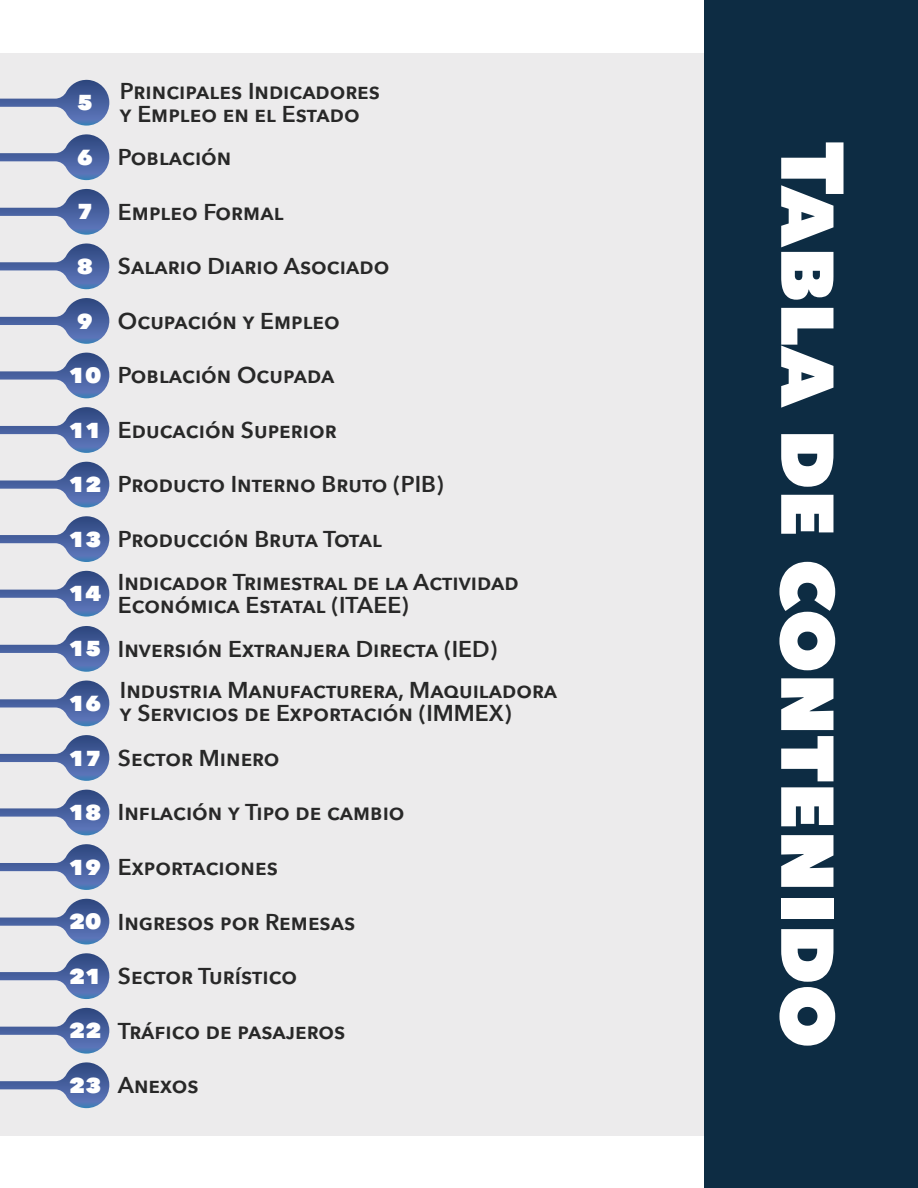
<style>
.page{position:relative;width:918px;height:1188px;background:#fff}
.page>*{position:absolute;margin:0;border:0;box-sizing:border-box;transform-origin:0 0}
.t1{font:800 88.05px "Avenir Next";color:#fff}
.t2{font:800 25.5px "Avenir Next";color:#fff}
.t3{font:600 22.95px/23px "Avenir Next";color:#282828}
.t4{font:600 22.95px "Avenir Next";letter-spacing:.03em;color:#282828}
.t5{font:600 22.95px "Avenir Next";letter-spacing:.035em;color:#282828}
.s1{font-weight:800;font-size:25.5px;color:#fff}
</style>
<div class="page">
<div style="left:0;top:53px;width:727px;height:1082px;background:#ecebec"></div>
<svg style="left:0;top:79px;width:110px;height:47px"></svg>
<svg style="left:0;top:134px;width:110px;height:46px"></svg>
<svg style="left:0;top:188px;width:110px;height:47px"></svg>
<svg style="left:0;top:243px;width:110px;height:46px"></svg>
<svg style="left:0;top:298px;width:110px;height:46px"></svg>
<svg style="left:0;top:352px;width:110px;height:46px"></svg>
<svg style="left:0;top:407px;width:110px;height:46px"></svg>
<svg style="left:0;top:461px;width:110px;height:46px"></svg>
<svg style="left:0;top:516px;width:110px;height:46px"></svg>
<svg style="left:0;top:570px;width:110px;height:47px"></svg>
<svg style="left:0;top:626px;width:110px;height:46px"></svg>
<svg style="left:0;top:680px;width:110px;height:46px"></svg>
<svg style="left:0;top:735px;width:110px;height:46px"></svg>
<svg style="left:0;top:789px;width:110px;height:46px"></svg>
<svg style="left:0;top:844px;width:110px;height:46px"></svg>
<svg style="left:0;top:898px;width:110px;height:47px"></svg>
<svg style="left:0;top:953px;width:110px;height:46px"></svg>
<svg style="left:0;top:1007px;width:110px;height:47px"></svg>
<svg style="left:0;top:1062px;width:110px;height:46px"></svg>
<div style="left:705px;top:0;width:213px;height:1188px;background:#0d2c43"></div>
<p class="t3" style="left:120px;top:81px;width:262px">Principales Indicadores y Empleo en el Estado</p>
<p class="t2" style="left:77px;top:85px;width:18px">5</p>
<p class="t3" style="left:77px;top:146px;width:156px"><span class="s1">6</span> Población</p>
<p class="t3" style="left:77px;top:201px;width:208px"><span class="s1">7</span> Empleo Formal</p>
<p class="t3" style="left:77px;top:255px;width:314px"><span class="s1">8</span> Salario Diario Asociado</p>
<p class="t3" style="left:77px;top:310px;width:264px"><span class="s1">9</span> Ocupación y Empleo</p>
<p class="t3" style="left:69px;top:365px;width:267px"><span class="s1">10</span> Población Ocupada</p>
<p class="t3" style="left:69px;top:419px;width:270px"><span class="s1">11</span> Educación Superior</p>
<p class="t3" style="left:69px;top:474px;width:376px"><span class="s1">12</span> Producto Interno Bruto (PIB)</p>
<p class="t3" style="left:118px;top:518px;width:402px;line-height:43px;text-indent:-49px"><span class="s1">13</span> Producción Bruta Total<br>Indicador Trimestral de la Actividad</p>
<p class="t3" style="left:118px;top:594px;width:292px">Económica Estatal (ITAEE)</p>
<p class="t2" style="left:69px;top:576px;width:34px">14</p>
<p class="t3" style="left:120px;top:629px;width:438px;line-height:41.2px;text-indent:-51px"><span class="s1">15</span> Inversión Extranjera Directa (IED)<br>Industria Manufacturera, Maquiladora</p>
<p class="t3" style="left:120px;top:702px;width:393px">y Servicios de Exportación (IMMEX)</p>
<p class="t2" style="left:69px;top:685px;width:34px">16</p>
<p class="t3" style="left:69px;top:747px;width:212px"><span class="s1">17</span> Sector Minero</p>
<p class="t3" style="left:69px;top:802px;width:337px"><span class="s1">18</span> Inflación y Tipo de cambio</p>
<p class="t3" style="left:69px;top:856px;width:211px"><span class="s1">19</span> Exportaciones</p>
<p class="t3" style="left:69px;top:911px;width:288px"><span class="s1">20</span> Ingresos por Remesas</p>
<p class="t5" style="left:69px;top:961px;width:230px"><span class="s1">21</span> Sector Turístico</p>
<p class="t4" style="left:69px;top:1016px;width:278px"><span class="s1">22</span> Tráfico de pasajeros</p>
<p class="t3" style="left:69px;top:1074px;width:131px"><span class="s1">23</span> Anexos</p>
<h1 class="t1" style="left:869px;top:142px;width:908px;rotate:90deg">Tabla de contenido</h1>
</div>
